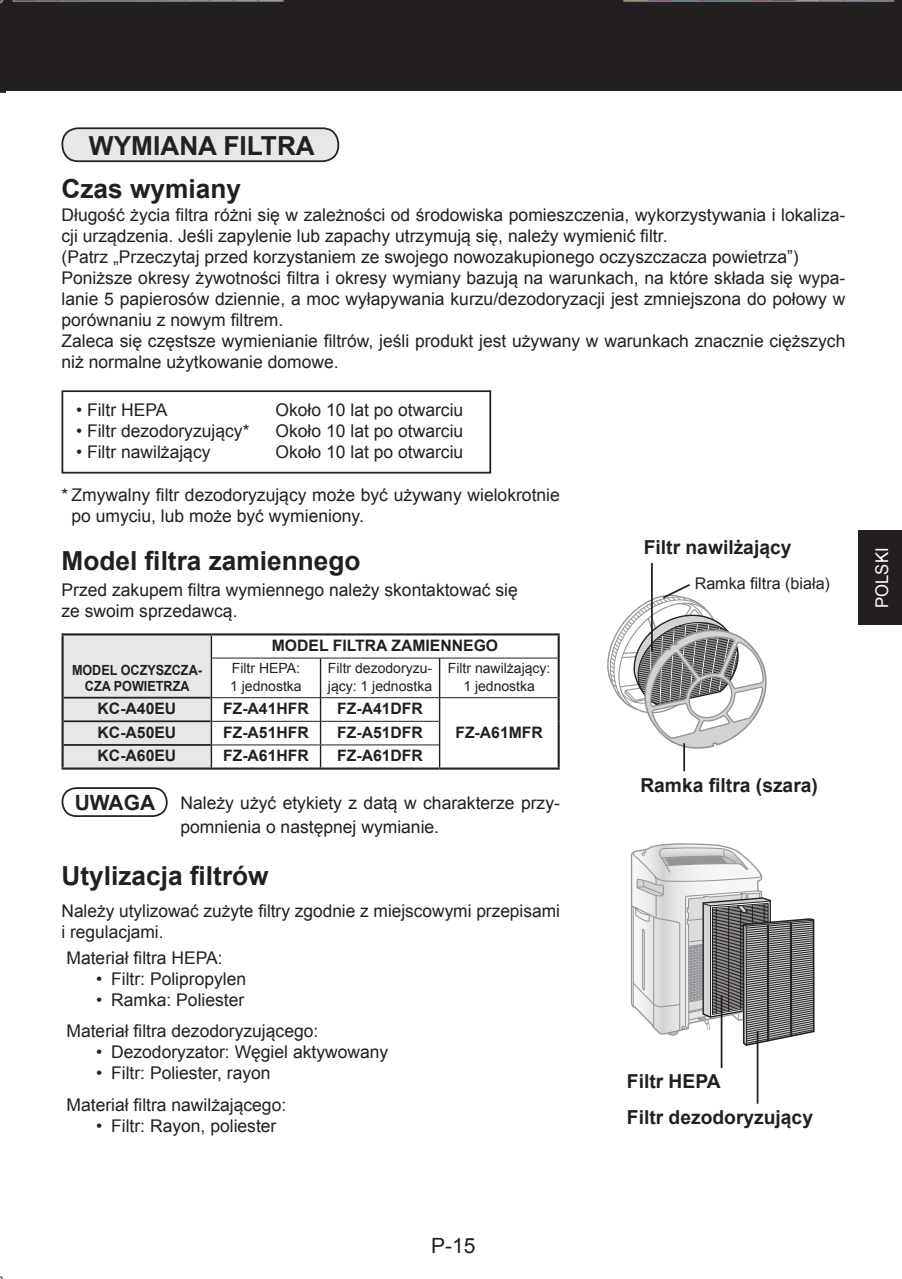
<style>
.page{position:relative;width:902px;height:1279px;background:#fff}
.page>*{position:absolute;margin:0;border:0;box-sizing:border-box;transform-origin:0 0}
.t1{font:700 26.25px "Arial";color:#231f20}
.t2{font:700 21px "Arial";color:#231f20}
.t3{font:21px "Arial";color:#231f20}
.t4{font:700 19.25px/35.2px "Arial";color:#231f20}
.t5{font:17.5px/21px "Arial";color:#231f20}
.t6{font:17.5px "Arial";letter-spacing:.005em;color:#fff;scale:.95 1}
.t7{font:16.1px "Arial";color:#231f20}
.t8{font:700 15.75px "Arial";color:#231f20}
.t9{font:14px/17.5px "Arial";color:#231f20}
.t10{font:700 14px/15.8px "Arial";color:#231f20;text-align:center;scale:.9 1}
</style>
<div class="page">
<div style="left:62px;top:390px;width:429px;height:84px;border:2px solid #231f20"></div>
<div style="left:858px;top:531px;width:44px;height:94px;background:#231f20"></div>
<div style="left:6px;top:0;width:896px;height:91px;background:#231f20"></div>
<hr style="left:651px;top:563px;width:2px;height:88px;background:#231f20">
<div style="left:62px;top:128px;width:276px;height:33px;background:#e6e7e8;border-radius:16px"></div>
<div style="left:62px;top:127px;width:277px;height:35px;border:2px solid #231f20;border-radius:16px"></div>
<svg style="left:607px;top:582px;width:160px;height:190px"></svg>
<hr style="left:62px;top:635px;width:2px;height:23px;background:#231f20">
<hr style="left:558px;top:635px;width:2px;height:23px;background:#231f20">
<hr style="left:62px;top:658px;width:2px;height:40px;background:#231f20">
<hr style="left:211px;top:633px;width:349px;height:2px;background:#231f20">
<hr style="left:62px;top:633px;width:149px;height:2px;background:#231f20">
<hr style="left:558px;top:658px;width:2px;height:40px;background:#231f20">
<hr style="left:62px;top:698px;width:2px;height:23px;background:#231f20">
<hr style="left:558px;top:698px;width:2px;height:23px;background:#231f20">
<hr style="left:558px;top:721px;width:2px;height:24px;background:#231f20">
<hr style="left:558px;top:745px;width:2px;height:22px;background:#231f20">
<hr style="left:62px;top:721px;width:2px;height:24px;background:#231f20">
<hr style="left:62px;top:745px;width:2px;height:22px;background:#231f20">
<svg style="left:63px;top:634px;width:149px;height:133px;background:#d9dadb"></svg>
<hr style="left:320px;top:658px;width:1px;height:39px;background:#231f20">
<hr style="left:439px;top:658px;width:1px;height:39px;background:#231f20">
<svg style="left:320px;top:698px;width:1px;height:69px"></svg>
<svg style="left:439px;top:698px;width:1px;height:69px"></svg>
<hr style="left:212px;top:658px;width:346px;height:1px;background:#231f20">
<hr style="left:212px;top:697px;width:346px;height:1px;background:#231f20">
<hr style="left:212px;top:721px;width:227px;height:1px;background:#231f20">
<hr style="left:212px;top:744px;width:227px;height:1px;background:#231f20">
<hr style="left:440px;top:767px;width:120px;height:3px;background:#231f20">
<hr style="left:62px;top:767px;width:378px;height:3px;background:#231f20">
<svg style="left:630px;top:855px;width:129px;height:249px"></svg>
<svg style="left:631px;top:843px;width:184px;height:204px"></svg>
<hr style="left:721px;top:995px;width:1px;height:73px;background:#231f20">
<hr style="left:757px;top:1031px;width:1px;height:73px;background:#231f20">
<div style="left:62px;top:787px;width:106px;height:30px;border:2px solid #231f20;border-radius:14px"></div>
<svg style="left:0;top:0;width:6px;height:93px"></svg>
<svg style="left:13px;top:0;width:271px;height:2px"></svg>
<svg style="left:623px;top:0;width:271px;height:2px"></svg>
<p class="t1" style="left:89px;top:131px;width:228px">WYMIANA FILTRA</p>
<p class="t1" style="left:62px;top:174px;width:181px">Czas wymiany</p>
<p class="t5" style="left:62px;top:205px;width:785px">Długość życia filtra różni się w zależności od środowiska pomieszczenia, wykorzystywania i lokaliza&shy;cji urządzenia. Jeśli zapylenie lub zapachy utrzymują się, należy wymienić filtr.<br>(Patrz „Przeczytaj przed korzystaniem ze swojego nowozakupionego oczyszczacza powietrza”)<br>Poniższe okresy żywotności filtra i okresy wymiany bazują na warunkach, na które składa się wypa&shy;lanie 5 papierosów dziennie, a moc wyłapywania kurzu/dezodoryzacji jest zmniejszona do połowy w porównaniu z nowym filtrem.<br>Zaleca się częstsze wymienianie filtrów, jeśli produkt jest używany w warunkach znacznie cięższych niż normalne użytkowanie domowe.</p>
<p class="t5" style="left:76px;top:400px;width:93px">• Filtr HEPA</p>
<p class="t5" style="left:276px;top:400px;width:189px">Około 10 lat po otwarciu</p>
<p class="t5" style="left:76px;top:421px;width:175px">• Filtr dezodoryzujący*</p>
<p class="t5" style="left:276px;top:421px;width:189px">Około 10 lat po otwarciu</p>
<p class="t5" style="left:76px;top:442px;width:136px">• Filtr nawilżający</p>
<p class="t5" style="left:276px;top:442px;width:189px">Około 10 lat po otwarciu</p>
<p class="t5" style="left:71px;top:485px;width:490px;text-indent:-10px">* Zmywalny filtr dezodoryzujący może być używany wielokrotnie po umyciu, lub może być wymieniony.</p>
<p class="t1" style="left:62px;top:546px;width:301px">Model filtra zamiennego</p>
<p class="t5" style="left:62px;top:580px;width:458px">Przed zakupem filtra wymiennego należy skontaktować się ze swoim sprzedawcą.</p>
<p class="t10" style="left:72px;top:662px;width:146px">MODEL OCZYSZCZA-<br>CZA POWIETRZA</p>
<p class="t8" style="left:272px;top:637px;width:228px">MODEL FILTRA ZAMIENNEGO</p>
<p class="t9" style="left:230px;top:660px;width:73px">Filtr HEPA:<br>1 jednostka</p>
<p class="t9" style="left:328px;top:660px;width:106px">Filtr dezodoryzu&shy;jący: 1 jednostka</p>
<p class="t9" style="left:448px;top:660px;width:104px;text-align:center">Filtr nawilżający:<br>1 jednostka</p>
<p class="t8" style="left:98px;top:700px;width:80px">KC-A40EU</p>
<p class="t8" style="left:223px;top:700px;width:87px">FZ-A41HFR</p>
<p class="t8" style="left:337px;top:700px;width:87px">FZ-A41DFR</p>
<p class="t8" style="left:98px;top:723px;width:80px">KC-A50EU</p>
<p class="t8" style="left:223px;top:723px;width:87px">FZ-A51HFR</p>
<p class="t8" style="left:337px;top:723px;width:87px">FZ-A51DFR</p>
<p class="t8" style="left:455px;top:723px;width:89px">FZ-A61MFR</p>
<p class="t8" style="left:98px;top:747px;width:80px">KC-A60EU</p>
<p class="t8" style="left:223px;top:747px;width:87px">FZ-A61HFR</p>
<p class="t8" style="left:337px;top:747px;width:87px">FZ-A61DFR</p>
<p class="t2" style="left:75px;top:791px;width:82px">UWAGA</p>
<p class="t5" style="left:180px;top:791px;width:381px;line-height:23.6px">Należy użyć etykiety z datą w charakterze przy&shy;pomnienia o następnej wymianie.</p>
<p class="t1" style="left:62px;top:862px;width:209px">Utylizacja filtrów</p>
<p class="t5" style="left:62px;top:900px;width:500px">Należy utylizować zużyte filtry zgodnie z miejscowymi przepisami i regulacjami.</p>
<p class="t5" style="left:66px;top:947px;width:158px">Materiał filtra HEPA:</p>
<p class="t5" style="left:96px;top:968px;width:152px">• Filtr: Polipropylen</p>
<p class="t5" style="left:66px;top:984px;width:253px;line-height:31.5px;text-indent:30px">• Ramka: Poliester<br>Materiał filtra dezodoryzującego:</p>
<p class="t5" style="left:96px;top:1042px;width:294px">• Dezodoryzator: Węgiel aktywowany</p>
<p class="t5" style="left:66px;top:1058px;width:221px;line-height:31.5px;text-indent:30px">• Filtr: Poliester, rayon<br>Materiał filtra nawilżającego:</p>
<p class="t5" style="left:96px;top:1115px;width:182px">• Filtr: Rayon, poliester</p>
<p class="t4" style="left:644px;top:530px;width:149px">Filtr nawilżający</p>
<p class="t7" style="left:695px;top:575px;width:137px">Ramka filtra (biała)</p>
<p class="t4" style="left:640px;top:767px;width:179px">Ramka filtra (szara)</p>
<p class="t4" style="left:627px;top:1064px;width:188px">Filtr HEPA<br>Filtr dezodoryzujący</p>
<p class="t6" style="left:872px;top:608px;width:65px;rotate:-90deg">POLSKI</p>
<p class="t3" style="left:431px;top:1234px;width:46px">P-15</p>
</div>
